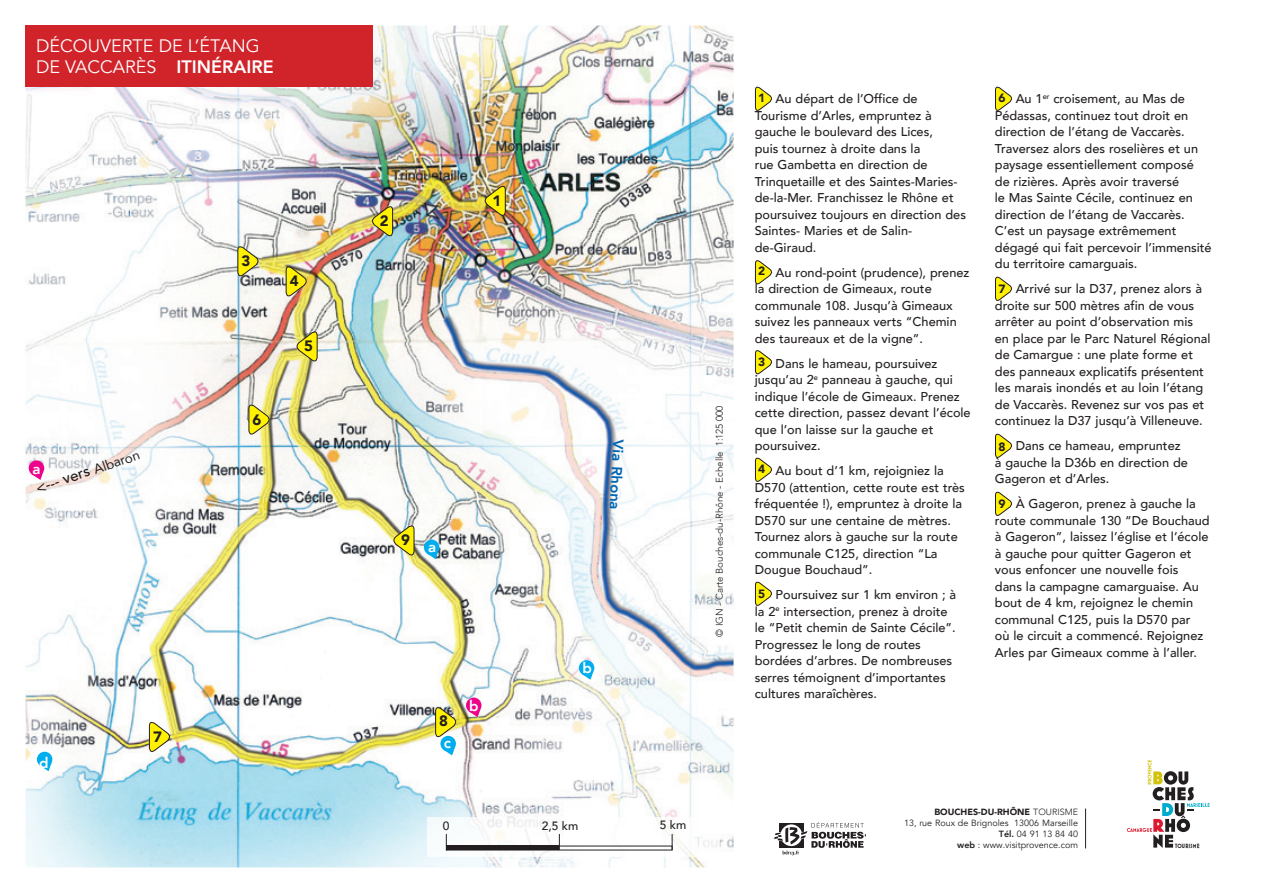
<style>
.page{position:relative;width:1263px;height:893px;background:#fff}
.page>*{position:absolute;margin:0;border:0;box-sizing:border-box;transform-origin:0 0}
.t1{font:18px/21.6px "Avenir";color:#fff}
.t2{font:500 15px "Avenir";color:#231f20}
.t3{font:900 15px "Avenir";color:#231f20}
.t4{font:800 15px "Avenir";color:#0166b3}
.t5{font:800 15px "Avenir";color:#fff}
.t6{font:500 12.75px/16.5px "Avenir";color:#231f20}
.t7{font:500 12px "Avenir";color:#231f20}
.t8{font:900 12px "Avenir";color:#231f20}
.t9{font:300 9.75px "Avenir";color:#231f20}
.t10{font:9px "Avenir";color:#231f20}
.t11{font:900 9px "Avenir";color:#231f20}
.t12{font:700 6.3px "Mostra One";letter-spacing:.035em;color:#231f20;scale:.9 1}
.s1{font-weight:800}
.s2{font-weight:400;font-size:13.5px}
.s3{font-weight:300}
</style>
<div class="page">
<img style="left:26px;top:26px;width:707px;height:841px">
<svg style="left:482px;top:183px;width:24px;height:35px"></svg>
<svg style="left:369px;top:204px;width:24px;height:35px"></svg>
<svg style="left:237px;top:244px;width:24px;height:35px"></svg>
<svg style="left:286px;top:264px;width:23px;height:35px"></svg>
<svg style="left:294px;top:329px;width:24px;height:35px"></svg>
<svg style="left:248px;top:402px;width:24px;height:35px"></svg>
<svg style="left:149px;top:719px;width:24px;height:35px"></svg>
<svg style="left:424px;top:540px;width:15px;height:19px"></svg>
<svg style="left:579px;top:660px;width:15px;height:20px"></svg>
<svg style="left:435px;top:705px;width:24px;height:50px"></svg>
<svg style="left:466px;top:698px;width:15px;height:19px"></svg>
<svg style="left:37px;top:752px;width:15px;height:19px"></svg>
<svg style="left:391px;top:523px;width:23px;height:35px"></svg>
<div style="left:427px;top:817px;width:292px;height:40px;background:#fff"></div>
<svg style="left:446px;top:834px;width:1px;height:12px"></svg>
<svg style="left:672px;top:834px;width:1px;height:16px"></svg>
<svg style="left:559px;top:834px;width:1px;height:16px"></svg>
<hr style="left:446px;top:846px;width:113px;height:4px;background:#231f20">
<svg style="left:755px;top:86px;width:17px;height:25px"></svg>
<svg style="left:755px;top:260px;width:17px;height:25px"></svg>
<svg style="left:755px;top:350px;width:17px;height:25px"></svg>
<svg style="left:755px;top:457px;width:17px;height:25px"></svg>
<svg style="left:755px;top:581px;width:17px;height:25px"></svg>
<svg style="left:995px;top:86px;width:17px;height:25px"></svg>
<svg style="left:995px;top:276px;width:17px;height:25px"></svg>
<svg style="left:995px;top:433px;width:17px;height:25px"></svg>
<svg style="left:995px;top:491px;width:17px;height:25px"></svg>
<div style="left:26px;top:26px;width:347px;height:61px;background:#d1232a"></div>
<svg style="left:1127px;top:760px;width:82px;height:88px"></svg>
<hr style="left:1085px;top:808px;width:1px;height:40px;background:#231f20">
<svg style="left:774px;top:822px;width:92px;height:33px"></svg>
<svg style="left:29px;top:460px;width:15px;height:20px"></svg>
<p class="t1" style="left:36px;top:35px;width:239px">DÉCOUVERTE DE L’ÉTANG<br>DE VACCARÈS <span class="s1">ITINÉRAIRE</span></p>
<p class="t2" style="left:32px;top:476px;width:110px;rotate:-19deg">&lt;--- vers <span class="s2">Albaron</span></p>
<p class="t5" style="left:33px;top:457px;width:10px">a</p>
<p class="t3" style="left:241px;top:248px;width:10px">3</p>
<p class="t3" style="left:252px;top:406px;width:10px">6</p>
<p class="t3" style="left:290px;top:267px;width:10px">4</p>
<p class="t3" style="left:304px;top:333px;width:10px">5</p>
<p class="t5" style="left:39px;top:751px;width:11px">d</p>
<p class="t3" style="left:153px;top:724px;width:10px">7</p>
<p class="t3" style="left:380px;top:208px;width:10px">2</p>
<p class="t3" style="left:492px;top:188px;width:10px">1</p>
<p class="t3" style="left:401px;top:527px;width:10px">9</p>
<p class="t5" style="left:428px;top:535px;width:10px">a</p>
<p class="t4" style="left:630px;top:440px;width:72px;rotate:93deg">Via Rhona</p>
<p class="t3" style="left:439px;top:708px;width:10px">8</p>
<p class="t5" style="left:444px;top:731px;width:9px">c</p>
<p class="t5" style="left:469px;top:694px;width:11px">b</p>
<p class="t5" style="left:582px;top:657px;width:11px">b</p>
<p class="t7" style="left:443px;top:815px;width:8px">0</p>
<p class="t7" style="left:542px;top:815px;width:38px">2,5 km</p>
<p class="t7" style="left:660px;top:815px;width:28px">5 km</p>
<p class="t9" style="left:714px;top:637px;width:232px;rotate:-90deg">© IGN - Carte Bouches-du-Rhône - Echelle 1:125 000</p>
<p class="t6" style="left:755px;top:90px;width:213px;text-indent:21px">Au départ de l’Office de<br>Tourisme d’Arles, empruntez à gauche le boulevard des Lices,<br>puis tournez à droite dans la<br>rue Gambetta en direction de<br>Trinquetaille et des Saintes-Maries&shy;de-la-Mer. Franchissez le Rhône et poursuivez toujours en direction des<br>Saintes- Maries et de Salin&shy;de-Giraud.</p>
<p class="t8" style="left:758px;top:261px;width:9px">2</p>
<p class="t8" style="left:758px;top:88px;width:9px">1</p>
<p class="t6" style="left:755px;top:263px;width:216px;text-indent:21px">Au rond-point (prudence), prenez la direction de Gimeaux, route communale 108. Jusqu’à Gimeaux suivez les panneaux verts “Chemin des taureaux et de la vigne”.</p>
<p class="t8" style="left:758px;top:352px;width:9px">3</p>
<p class="t6" style="left:755px;top:354px;width:217px;text-indent:21px">Dans le hameau, poursuivez jusqu’au 2<sup>e</sup> panneau à gauche, qui indique l’école de Gimeaux. Prenez cette direction, passez devant l’école que l’on laisse sur la gauche et poursuivez.</p>
<p class="t8" style="left:758px;top:459px;width:9px">4</p>
<p class="t6" style="left:755px;top:462px;width:212px;text-indent:21px">Au bout d’1 km, rejoigniez la<br>D570 (attention, cette route est très fréquentée !), empruntez à droite la<br>D570 sur une centaine de mètres.<br>Tournez alors à gauche sur la route communale C125, direction “La<br>Dougue Bouchaud”.</p>
<p class="t8" style="left:758px;top:583px;width:9px">5</p>
<p class="t6" style="left:755px;top:586px;width:203px;text-indent:21px">Poursuivez sur 1 km environ ; à la 2<sup>e</sup> intersection, prenez à droite le “Petit chemin de Sainte Cécile”.<br>Progressez le long de routes bordées d’arbres. De nombreuses serres témoignent d’importantes cultures maraîchères.</p>
<p class="t6" style="left:995px;top:90px;width:195px;text-indent:21px">Au 1<sup>er</sup> croisement, au Mas de<br>Pédassas, continuez tout droit en direction de l’étang de Vaccarès.</p>
<p class="t6" style="left:995px;top:139px;width:218px">Traversez alors des roselières et un paysage essentiellement composé de rizières. Après avoir traversé<br>le Mas Sainte Cécile, continuez en direction de l’étang de Vaccarès.<br>C’est un paysage extrêmement dégagé qui fait percevoir l’immensité du territoire camarguais.</p>
<p class="t8" style="left:998px;top:278px;width:9px">7</p>
<p class="t8" style="left:998px;top:88px;width:9px">6</p>
<p class="t6" style="left:995px;top:280px;width:217px;text-indent:21px">Arrivé sur la D37, prenez alors à droite sur 500 mètres afin de vous arrêter au point d’observation mis<br>en place par le Parc Naturel Régional de Camargue : une plate forme et des panneaux explicatifs présentent les marais inondés et au loin l’étang de Vaccarès. Revenez sur vos pas et continuez la D37 jusqu’à Villeneuve.</p>
<p class="t8" style="left:998px;top:436px;width:9px">8</p>
<p class="t6" style="left:995px;top:437px;width:195px;text-indent:21px">Dans ce hameau, empruntez à gauche la D36b en direction de<br>Gageron et d’Arles.</p>
<p class="t8" style="left:998px;top:494px;width:9px">9</p>
<p class="t6" style="left:995px;top:495px;width:216px;text-indent:21px">À Gageron, prenez à gauche la route communale 130 “De Bouchaud à Gageron”, laissez l’église et l’école à gauche pour quitter Gageron et vous enfoncer une nouvelle fois<br>dans la campagne camarguaise. Au bout de 4 km, rejoignez le chemin communal C125, puis la D570 par<br>où le circuit a commencé. Rejoignez Arles par Gimeaux comme à l’aller.</p>
<p class="t11" style="left:934px;top:804px;width:145px">BOUCHES-DU-RHÔNE <span class="s3">TOURISME</span></p>
<p class="t10" style="left:904px;top:817px;width:175px">13, rue Roux de Brignoles 13006 Marseille</p>
<p class="t10" style="left:999px;top:828px;width:81px"><span class="s1">Tél.</span> 04 91 13 84 40</p>
<p class="t10" style="left:957px;top:839px;width:122px"><span class="s1">web</span> : www.visitprovence.com</p>
<p class="t12" style="left:1175px;top:842px;width:29px">TOURISME</p>
</div>
